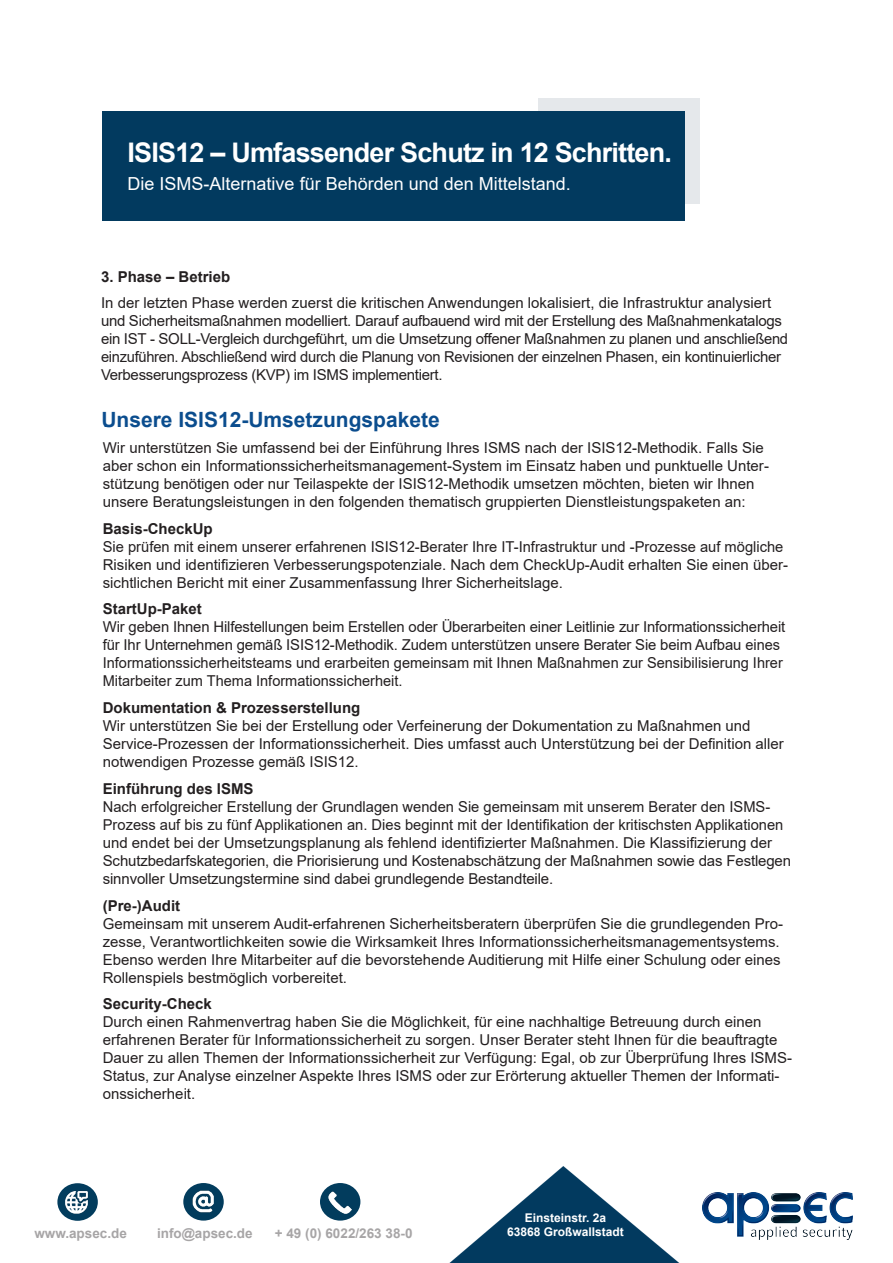
<style>
.page{position:relative;width:893px;height:1263px;background:#fff}
.page>*{position:absolute;margin:0;border:0;box-sizing:border-box;transform-origin:0 0}
.t1{font:700 27px "Arial";letter-spacing:-.03em;color:#fff}
.t2{font:700 21px "Arial";color:#0b4d8e}
.t3{font:21px "Arial";color:#094d8c}
.t4{font:18px "Arial";color:#fff}
.t5{font:15px/18px "Arial";color:#231f20}
.t6{font:15px/18px "Arial";letter-spacing:-.02em;color:#231f20}
.t7{font:700 15px "Arial";color:#231f20}
.t8{font:700 13.5px "Arial";color:#a7a5a6}
.t9{font:700 12px "Arial";color:#fff}
</style>
<div class="page">
<div style="left:538px;top:98px;width:162px;height:106px;background:#e5e8eb"></div>
<img style="left:449px;top:1166px;width:231px;height:97px">
<img style="left:703px;top:1192px;width:149px;height:48px">
<div style="left:183px;top:1183px;width:41px;height:37px;background:#023c5d;border-radius:50%"></div>
<div style="left:320px;top:1183px;width:40px;height:37px;background:#023c5d;border-radius:50%"></div>
<div style="left:57px;top:1183px;width:41px;height:38px;background:#023c5d;border-radius:50%"></div>
<img style="left:65px;top:1191px;width:23px;height:23px">
<img style="left:192px;top:1191px;width:22px;height:21px">
<img style="left:329px;top:1191px;width:22px;height:22px">
<div style="left:102px;top:112px;width:583px;height:109px;background:#023a5f"></div>
<p class="t1" style="left:128px;top:134px;width:546px">ISIS12 – Umfassender Schutz in 12 Schritten.</p>
<p class="t4" style="left:128px;top:171px;width:445px">Die ISMS-Alternative für Behörden und den Mittelstand.</p>
<p class="t7" style="left:101px;top:266px;width:131px">3. Phase – Betrieb</p>
<p class="t6" style="left:101px;top:294px;width:689px">In der letzten Phase werden zuerst die kritischen Anwendungen lokalisiert, die Infrastruktur analysiert und Sicherheitsmaßnahmen modelliert. Darauf aufbauend wird mit der Erstellung des Maßnahmenkatalogs ein IST - SOLL-Vergleich durchgeführt, um die Umsetzung offener Maßnahmen zu planen und anschließend einzuführen. Abschließend wird durch die Planung von Revisionen der einzelnen Phasen, ein kontinuierlicher Verbesserungsprozess (KVP) im ISMS implementiert.</p>
<p class="t2" style="left:101px;top:404px;width:340px">Unsere ISIS12-Umsetzungspakete</p>
<p class="t3" style="left:103px;top:405px;width:7px">.</p>
<p class="t5" style="left:103px;top:439px;width:668px">Wir unterstützen Sie umfassend bei der Einführung Ihres ISMS nach der ISIS12-Methodik. Falls Sie aber schon ein Informationssicherheitsmanagement-System im Einsatz haben und punktuelle Unter&shy;stützung benötigen oder nur Teilaspekte der ISIS12-Methodik umsetzen möchten, bieten wir Ihnen unsere Beratungsleistungen in den folgenden thematisch gruppierten Dienstleistungspaketen an:</p>
<p class="t7" style="left:103px;top:518px;width:112px">Basis-CheckUp</p>
<p class="t5" style="left:103px;top:537px;width:687px">Sie prüfen mit einem unserer erfahrenen ISIS12-Berater Ihre IT-Infrastruktur und -Prozesse auf mögliche<br>Risiken und identifizieren Verbesserungspotenziale. Nach dem CheckUp-Audit erhalten Sie einen über&shy;sichtlichen Bericht mit einer Zusammenfassung Ihrer Sicherheitslage.</p>
<p class="t7" style="left:103px;top:598px;width:101px">StartUp-Paket</p>
<p class="t5" style="left:103px;top:618px;width:684px">Wir geben Ihnen Hilfestellungen beim Erstellen oder Überarbeiten einer Leitlinie zur Informationssicherheit für Ihr Unternehmen gemäß ISIS12-Methodik. Zudem unterstützen unsere Berater Sie beim Aufbau eines Informationssicherheitsteams und erarbeiten gemeinsam mit Ihnen Maßnahmen zur Sensibilisierung Ihrer Mitarbeiter zum Thema Informationssicherheit.</p>
<p class="t7" style="left:103px;top:697px;width:259px">Dokumentation &amp; Prozesserstellung</p>
<p class="t5" style="left:103px;top:716px;width:683px">Wir unterstützen Sie bei der Erstellung oder Verfeinerung der Dokumentation zu Maßnahmen und<br>Service-Prozessen der Informationssicherheit. Dies umfasst auch Unterstützung bei der Definition aller notwendigen Prozesse gemäß ISIS12.</p>
<p class="t7" style="left:103px;top:778px;width:152px">Einführung des ISMS</p>
<p class="t5" style="left:103px;top:798px;width:690px">Nach erfolgreicher Erstellung der Grundlagen wenden Sie gemeinsam mit unserem Berater den ISMS-Prozess auf bis zu fünf Applikationen an. Dies beginnt mit der Identifikation der kritischsten Applikationen und endet bei der Umsetzungsplanung als fehlend identifizierter Maßnahmen. Die Klassifizierung der Schutzbedarfskategorien, die Priorisierung und Kostenabschätzung der Maßnahmen sowie das Festlegen sinnvoller Umsetzungstermine sind dabei grundlegende Bestandteile.</p>
<p class="t7" style="left:103px;top:895px;width:79px">(Pre-)Audit</p>
<p class="t5" style="left:103px;top:914px;width:682px">Gemeinsam mit unserem Audit-erfahrenen Sicherheitsberatern überprüfen Sie die grundlegenden Pro&shy;zesse, Verantwortlichkeiten sowie die Wirksamkeit Ihres Informationssicherheitsmanagementsystems.<br>Ebenso werden Ihre Mitarbeiter auf die bevorstehende Auditierung mit Hilfe einer Schulung oder eines Rollenspiels bestmöglich vorbereitet.</p>
<p class="t7" style="left:103px;top:993px;width:111px">Security-Check</p>
<p class="t5" style="left:103px;top:1013px;width:691px">Durch einen Rahmenvertrag haben Sie die Möglichkeit, für eine nachhaltige Betreuung durch einen erfahrenen Berater für Informationssicherheit zu sorgen. Unser Berater steht Ihnen für die beauftragte Dauer zu allen Themen der Informationssicherheit zur Verfügung: Egal, ob zur Überprüfung Ihres ISMS-Status, zur Analyse einzelner Aspekte Ihres ISMS oder zur Erörterung aktueller Themen der Informati&shy;onssicherheit.</p>
<p class="t8" style="left:34px;top:1224px;width:94px">www.apsec.de</p>
<p class="t8" style="left:157px;top:1223px;width:97px">info@apsec.de</p>
<p class="t8" style="left:275px;top:1223px;width:139px">+ 49 (0) 6022/263 38-0</p>
<p class="t9" style="left:525px;top:1209px;width:83px">Einsteinstr. 2a</p>
<p class="t9" style="left:507px;top:1223px;width:118px">63868 Großwallstadt</p>
</div>
